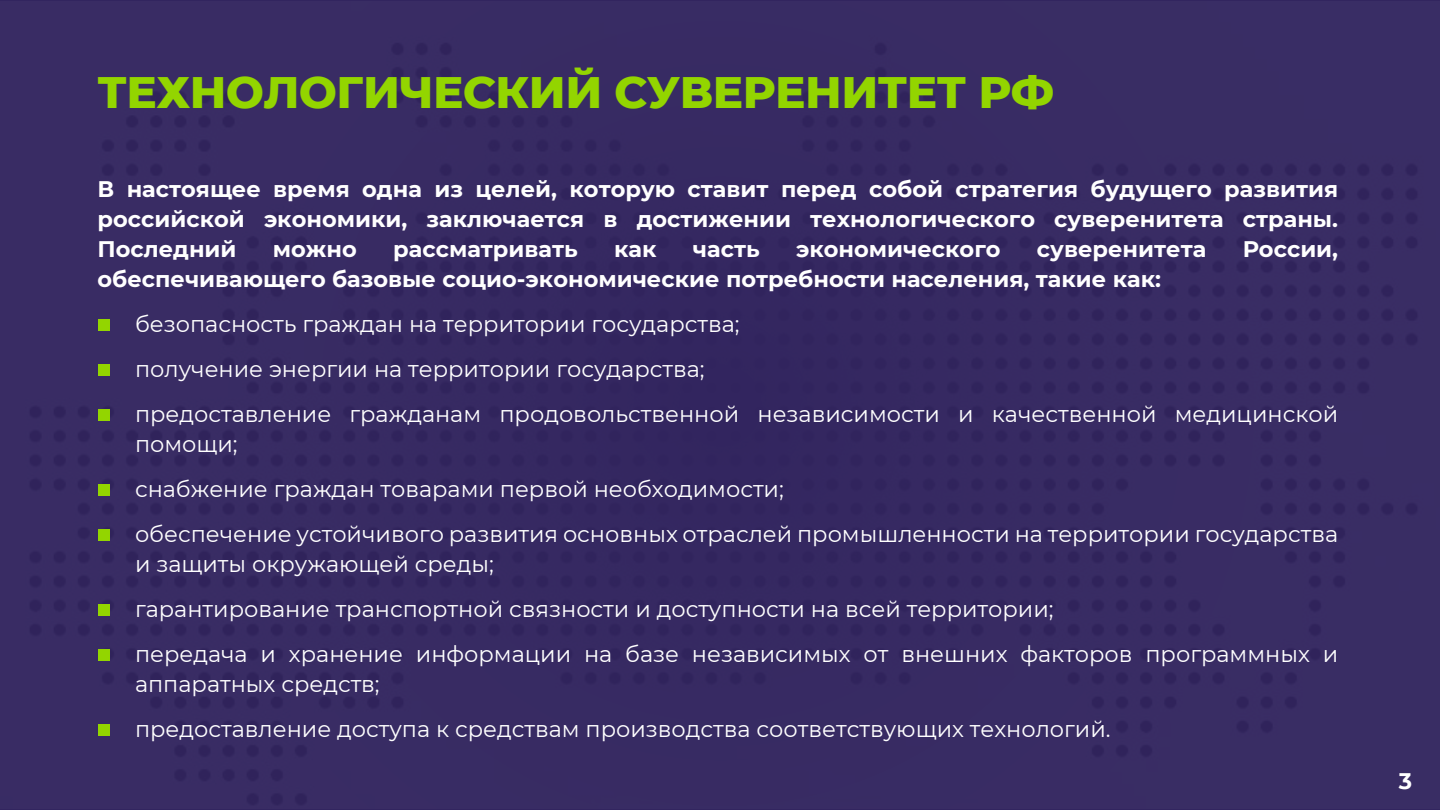
<style>
.page{position:relative;width:1440px;height:810px;background:#382c64}
.page>*{position:absolute;margin:0;border:0;box-sizing:border-box;transform-origin:0 0}
.t1{font:800 45px "Montserrat";letter-spacing:-.01em;color:#93d500}
.t2{font:22.5px/45px "Montserrat";color:#fff}
.t3{font:700 22.5px/30px "Montserrat";color:#fff;text-align:justify}
</style>
<div class="page">
<div style="left:98px;top:319px;width:11px;height:12px;background:#93d500"></div>
<div style="left:98px;top:364px;width:11px;height:12px;background:#93d500"></div>
<div style="left:98px;top:409px;width:11px;height:12px;background:#93d500"></div>
<div style="left:98px;top:484px;width:11px;height:12px;background:#93d500"></div>
<div style="left:98px;top:529px;width:11px;height:12px;background:#93d500"></div>
<div style="left:98px;top:604px;width:11px;height:12px;background:#93d500"></div>
<div style="left:98px;top:649px;width:11px;height:12px;background:#93d500"></div>
<div style="left:98px;top:724px;width:11px;height:12px;background:#93d500"></div>
<h1 class="t1" style="left:98px;top:59px;width:958px">ТЕХНОЛОГИЧЕСКИЙ СУВЕРЕНИТЕТ РФ</h1>
<p class="t3" style="left:98px;top:173px;width:1242px">В настоящее время одна из целей, которую ставит перед собой стратегия будущего развития российской экономики, заключается в достижении технологического суверенитета страны.<br>Последний</p>
<p class="t3" style="left:273px;top:233px;width:85px">можно</p>
<p class="t3" style="left:393px;top:233px;width:186px">рассматривать</p>
<p class="t3" style="left:614px;top:233px;width:44px">как</p>
<p class="t3" style="left:693px;top:233px;width:68px">часть</p>
<p class="t3" style="left:796px;top:233px;width:206px">экономического</p>
<p class="t3" style="left:1037px;top:233px;width:171px">суверенитета</p>
<p class="t3" style="left:1243px;top:233px;width:97px">России,</p>
<p class="t3" style="left:98px;top:263px;width:1065px">обеспечивающего базовые социо-экономические потребности населения, такие как:</p>
<p class="t2" style="left:135px;top:300px;width:1205px">безопасность граждан на территории государства;<br>получение энергии на территории государства;<br>предоставление гражданам продовольственной независимости и качественной медицинской</p>
<p class="t2" style="left:135px;top:420px;width:1205px">помощи;<br>снабжение граждан товарами первой необходимости;<br>обеспечение устойчивого развития основных отраслей промышленности на территории государства</p>
<p class="t2" style="left:135px;top:540px;width:1205px">и защиты окружающей среды;<br>гарантирование транспортной связности и доступности на всей территории;<br>передача и хранение информации на базе независимых от внешних факторов программных и</p>
<p class="t2" style="left:135px;top:660px;width:977px">аппаратных средств;<br>предоставление доступа к средствам производства соответствующих технологий.</p>
<p class="t3" style="left:1399px;top:765px;width:15px">3</p>
</div>
